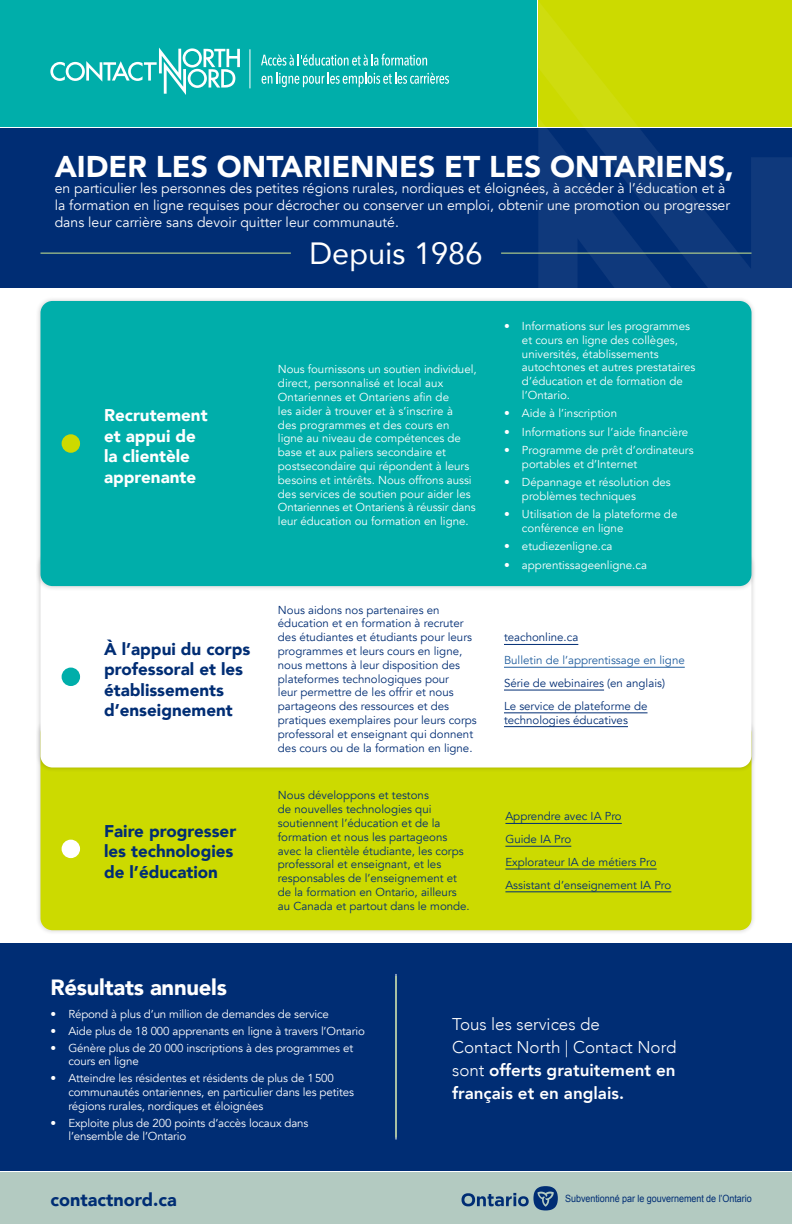
<style>
.page{position:relative;width:792px;height:1224px;background:#fff}
.page>*{position:absolute;margin:0;border:0;box-sizing:border-box;transform-origin:0 0}
.t1{font:30.7px "Avenir";color:#fff}
.t2{font:900 30px "Avenir";color:#fff}
.t3{font:900 22px "Avenir";letter-spacing:-.01em;color:#fff}
.t4{font:900 18px "Avenir";color:#002d74}
.t5{font:900 17px/20.4px "Avenir";color:#002d74}
.t6{font:300 17px/23px "Avenir";color:#fff}
.t7{font:900 17px/20.4px "Avenir";color:#fff}
.t8{font:14px/16.8px "Avenir";color:#fff}
.t9{font:11.5px/13.8px "Avenir";color:#fff}
.t10{font:11.5px/13.8px "Avenir";color:#002d74}
.t11{font:11.5px "Avenir";color:#215e9e}
.t12{font:10px "Arial";letter-spacing:-.005em;color:#002d74;scale:.9 1}
.s1{font-weight:800}
</style>
<div class="page">
<div style="left:0;top:0;width:537px;height:126px;background:#00aeaa"></div>
<div style="left:0;top:128px;width:792px;height:160px;background:#002d74"></div>
<div style="left:0;top:943px;width:792px;height:227px;background:#002d74"></div>
<svg style="left:538px;top:1px;width:254px;height:287px;fill:#ccda00"></svg>
<svg style="left:538px;top:117px;width:134px;height:171px"></svg>
<hr style="left:40px;top:253px;width:251px;height:1px;background:#d0ea8f">
<hr style="left:501px;top:253px;width:251px;height:1px;background:#d0ea8f">
<div style="left:0;top:1172px;width:792px;height:52px;background:#b3cac1"></div>
<svg style="left:462px;top:1186px;width:96px;height:24px"></svg>
<div style="left:35px;top:716px;width:722px;height:220px;background:#000;opacity:.2"></div>
<div style="left:41px;top:721px;width:711px;height:209px;background:#ccda00;border-radius:12px"></div>
<div style="left:35px;top:549px;width:722px;height:224px;background:#000;opacity:.2"></div>
<div style="left:41px;top:554px;width:711px;height:214px;background:#fff;border-radius:12px"></div>
<div style="left:35px;top:296px;width:722px;height:295px;background:#000;opacity:.2"></div>
<div style="left:41px;top:301px;width:711px;height:285px;background:#00aeaa;border-radius:12px"></div>
<div style="left:62px;top:434px;width:18px;height:19px;background:#ccda00;border-radius:50%"></div>
<div style="left:62px;top:668px;width:18px;height:18px;background:#00aeaa;border-radius:50%"></div>
<hr style="left:504px;top:644px;width:74px;height:1px;background:#002d74">
<hr style="left:504px;top:667px;width:181px;height:1px;background:#215e9e">
<hr style="left:504px;top:690px;width:100px;height:1px;background:#002d74">
<hr style="left:504px;top:713px;width:144px;height:1px;background:#002d74">
<hr style="left:504px;top:726px;width:124px;height:1px;background:#002d74">
<div style="left:62px;top:840px;width:18px;height:18px;background:#fff;border-radius:50%"></div>
<hr style="left:505px;top:823px;width:117px;height:1px;background:#002d74">
<hr style="left:505px;top:846px;width:66px;height:1px;background:#002d74">
<hr style="left:505px;top:869px;width:152px;height:1px;background:#002d74">
<hr style="left:505px;top:892px;width:166px;height:1px;background:#002d74">
<svg style="left:50px;top:48px;width:190px;height:47px"></svg>
<svg style="left:261px;top:54px;width:166px;height:12px"></svg>
<svg style="left:262px;top:72px;width:187px;height:15px"></svg>
<hr style="left:250px;top:49px;width:1px;height:39px;background:#fff">
<hr style="left:396px;top:974px;width:1px;height:166px;background:#fff">
<hr style="left:396px;top:976px;width:1px;height:162px;background:#d0ea8e">
<h2 class="t2" style="left:55px;top:140px;width:681px">AIDER LES ONTARIENNES ET LES ONTARIENS,</h2>
<p class="t8" style="left:55px;top:180px;width:677px">en particulier les personnes des petites régions rurales, nordiques et éloignées, à accéder à l’éducation et à la formation en ligne requises pour décrocher ou conserver un emploi, obtenir une promotion ou progresser dans leur carrière sans devoir quitter leur communauté.</p>
<h3 class="t7" style="left:104px;top:405px;width:105px">Recrutement et appui de la clientèle apprenante</h3>
<h3 class="t5" style="left:104px;top:638px;width:148px">À l’appui du corps professoral et les établissements d’enseignement</h3>
<h3 class="t5" style="left:104px;top:820px;width:134px">Faire progresser les technologies de l’éducation</h3>
<h1 class="t1" style="left:310px;top:229px;width:174px">Depuis 1986</h1>
<p class="t9" style="left:278px;top:363px;width:200px">Nous fournissons un soutien individuel, direct, personnalisé et local aux Ontariennes et Ontariens afin de<br>les aider à trouver et à s’inscrire à<br>des programmes et des cours en ligne au niveau de compétences de base et aux paliers secondaire et postsecondaire qui répondent à leurs besoins et intérêts. Nous offrons aussi des services de soutien pour aider les Ontariennes et Ontariens à réussir dans leur éducation ou formation en ligne.</p>
<p class="t10" style="left:278px;top:603px;width:200px">Nous aidons nos partenaires en éducation et en formation à recruter des étudiantes et étudiants pour leurs programmes et leurs cours en ligne, nous mettons à leur disposition des plateformes technologiques pour<br>leur permettre de les offrir et nous partageons des ressources et des pratiques exemplaires pour leurs corps professoral et enseignant qui donnent des cours ou de la formation en ligne.</p>
<p class="t10" style="left:278px;top:789px;width:193px">Nous développons et testons<br>de nouvelles technologies qui soutiennent l’éducation et de la formation et nous les partageons avec la clientèle étudiante, les corps professoral et enseignant, et les responsables de l’enseignement et de la formation en Ontario, ailleurs au Canada et partout dans le monde.</p>
<p class="t9" style="left:522px;top:319px;width:175px;text-indent:-18px">• Informations sur les programmes et cours en ligne des collèges, universités, établissements autochtones et autres prestataires d’éducation et de formation de l’Ontario.</p>
<p class="t9" style="left:504px;top:407px;width:115px">• Aide à l’inscription</p>
<p class="t9" style="left:504px;top:425px;width:186px">• Informations sur l’aide financière</p>
<p class="t9" style="left:522px;top:443px;width:173px;text-indent:-18px">• Programme de prêt d’ordinateurs portables et d’Internet</p>
<p class="t9" style="left:522px;top:475px;width:150px;text-indent:-18px">• Dépannage et résolution des problèmes techniques</p>
<p class="t9" style="left:522px;top:507px;width:157px;text-indent:-18px">• Utilisation de la plateforme de conférence en ligne</p>
<p class="t9" style="left:504px;top:540px;width:110px">• etudiezenligne.ca</p>
<p class="t9" style="left:504px;top:558px;width:145px">• apprentissageenligne.ca</p>
<p class="t10" style="left:504px;top:631px;width:76px">teachonline.ca</p>
<p class="t11" style="left:504px;top:653px;width:182px">Bulletin de l’apprentissage en ligne</p>
<p class="t10" style="left:504px;top:672px;width:163px;line-height:22.8px">Série de webinaires (en anglais)<br>Le service de plateforme de</p>
<p class="t10" style="left:504px;top:713px;width:125px">technologies éducatives</p>
<p class="t10" style="left:505px;top:805px;width:167px;line-height:22.8px">Apprendre avec IA Pro<br>Guide IA Pro<br>Explorateur IA de métiers Pro<br>Assistant d’enseignement IA Pro</p>
<h3 class="t3" style="left:50px;top:969px;width:178px">Résultats annuels</h3>
<p class="t9" style="left:50px;top:1007px;width:280px">• Répond à plus d’un million de demandes de service</p>
<p class="t9" style="left:50px;top:1024px;width:316px">• Aide plus de 18 000 apprenants en ligne à travers l’Ontario</p>
<p class="t9" style="left:68px;top:1041px;width:286px;text-indent:-18px">• Génère plus de 20 000 inscriptions à des programmes et cours en ligne</p>
<p class="t9" style="left:68px;top:1072px;width:287px;text-indent:-18px">• Atteindre les résidentes et résidents de plus de 1500 communautés ontariennes, en particulier dans les petites régions rurales, nordiques et éloignées</p>
<p class="t9" style="left:68px;top:1116px;width:242px;text-indent:-18px">• Exploite plus de 200 points d’accès locaux dans l’ensemble de l’Ontario</p>
<h3 class="t6" style="left:452px;top:1013px;width:226px">Tous les services de<br>Contact North | Contact Nord sont <span class="s1">offerts gratuitement en français et en anglais.</span></h3>
<h3 class="t4" style="left:50px;top:1185px;width:128px">contactnord.ca</h3>
<p class="t12" style="left:565px;top:1192px;width:209px">Subventionné par le gouvernement de l’Ontario</p>
</div>
